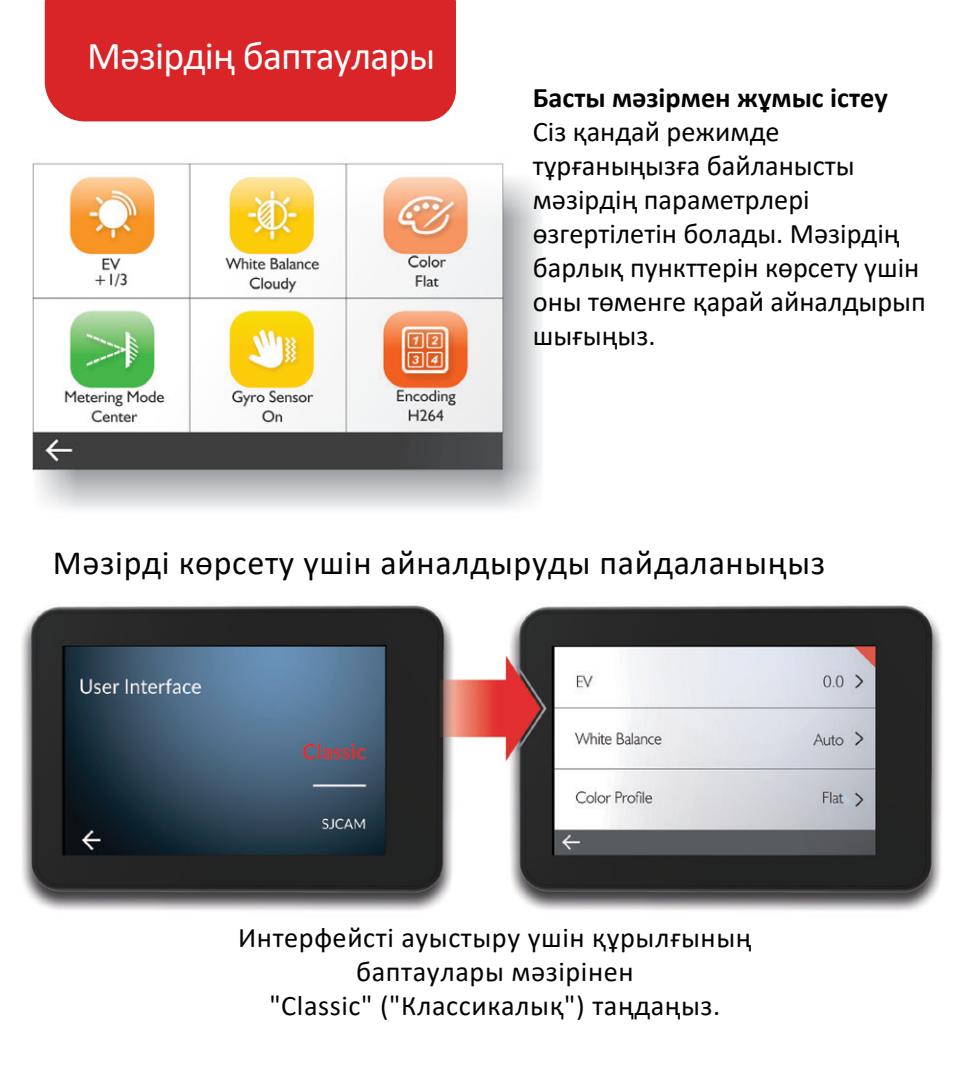
<style>
.page{position:relative;width:964px;height:1078px;background:#fff}
.page>*{position:absolute;margin:0;border:0;box-sizing:border-box;transform-origin:0 0}
.t1{font:39.6px "Calibri";letter-spacing:-.02em;color:#fff}
.t2{font:34px "Calibri";letter-spacing:.02em;color:#040503}
.t3{font:28.4px/34px "Calibri";color:#040503}
.t4{font:28.4px/34px "Calibri";letter-spacing:.02em;color:#040503;text-align:center}
.t5{font:700 28.4px "Calibri";color:#040503}
</style>
<div class="page">
<div style="left:45px;top:0;width:411px;height:121px;background:#d92428"></div>
<img style="left:32px;top:162px;width:509px;height:347px">
<img style="left:21px;top:605px;width:921px;height:306px">
<h1 class="t1" style="left:87px;top:28px;width:350px">Мәзірдің баптаулары</h1>
<p class="t5" style="left:533px;top:77px;width:356px">Басты мәзірмен жұмыс істеу</p>
<p class="t3" style="left:533px;top:113px;width:395px">Сіз қандай режимде тұрғаныңызға байланысты мәзірдің параметрлері өзгертілетін болады. Мәзірдің барлық пункттерін көрсету үшін оны төменге қарай айналдырып шығыңыз.</p>
<p class="t2" style="left:53px;top:539px;width:774px">Мәзірді көрсету үшін айналдыруды пайдаланыңыз</p>
<p class="t4" style="left:238px;top:919px;width:515px">Интерфейсті ауыстыру үшін құрылғының баптаулары мәзірінен<br>"Classic" ("Классикалық") таңдаңыз.</p>
</div>
